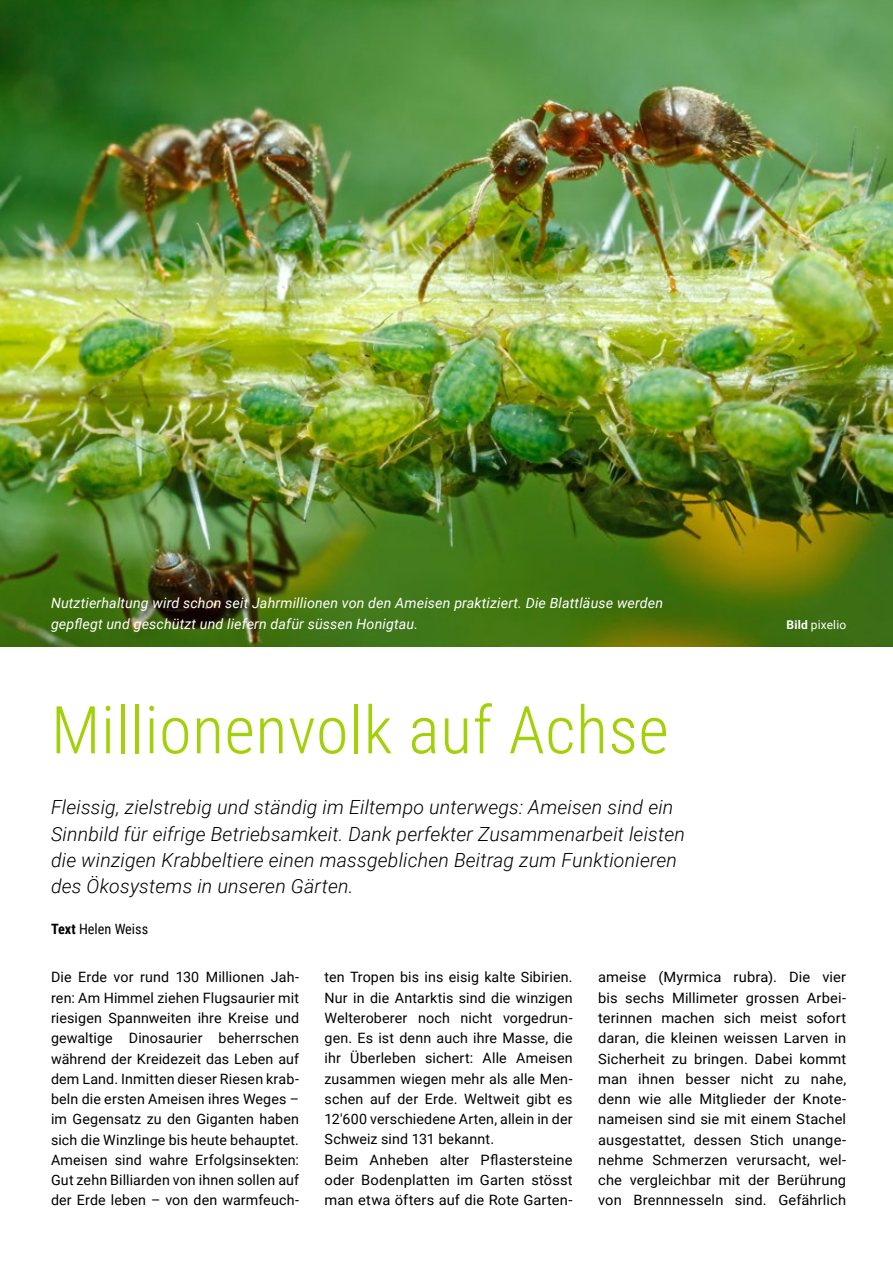
<style>
.page{position:relative;width:893px;height:1263px;background:#fff}
.page>*{position:absolute;margin:0;border:0;box-sizing:border-box;transform-origin:0 0}
.t1{font:300 66px "Roboto Condensed";letter-spacing:.01em;color:#a3d109}
.t2{font:italic 300 19.5px/26.2px "Roboto";letter-spacing:.01em;color:#000}
.t3{font:14.25px/20.2px "Roboto";letter-spacing:.01em;color:#000;text-align:justify}
.t4{font:italic 14.25px/20.2px "Roboto";letter-spacing:.01em;color:#fff}
.t5{font:14.25px "Roboto Condensed";color:#000}
.t6{font:12px "Roboto";letter-spacing:.01em;color:#fff}
.s1{font-weight:700}
</style>
<div class="page">
<img style="left:0;top:0;width:893px;height:646px">
<p class="t4" style="left:51px;top:593px;width:614px">Nutztierhaltung wird schon seit Jahrmillionen von den Ameisen praktiziert. Die Blattläuse werden gepflegt und geschützt und liefern dafür süssen Honigtau.</p>
<h1 class="t1" style="left:51px;top:684px;width:619px">Millionenvolk auf Achse</h1>
<p class="t6" style="left:787px;top:616px;width:61px"><span class="s1">Bild</span> pixelio</p>
<p class="t2" style="left:51px;top:793px;width:635px">Fleissig, zielstrebig und ständig im Eiltempo unterwegs: Ameisen sind ein Sinnbild für eifrige Betriebsamkeit. Dank perfekter Zusammenarbeit leisten die winzigen Krabbeltiere einen massgeblichen Beitrag zum Funktionieren des Ökosystems in unseren Gärten.</p>
<p class="t5" style="left:51px;top:919px;width:99px"><span class="s1">Text</span> Helen Weiss</p>
<p class="t3" style="left:51px;top:967px;width:250px">Die Erde vor rund 130 Millionen Jah&shy;ren: Am Himmel ziehen Flugsaurier mit riesigen Spannweiten ihre Kreise und gewaltige Dinosaurier beherrschen während der Kreidezeit das Leben auf dem Land. Inmitten dieser Riesen krab&shy;beln die ersten Ameisen ihres Weges – im Gegensatz zu den Giganten haben sich die Winzlinge bis heute behauptet.<br>Ameisen sind wahre Erfolgsinsekten:<br>Gut zehn Billiarden von ihnen sollen auf der Erde leben – von den warmfeuch-</p>
<p class="t3" style="left:325px;top:967px;width:250px;text-align:left">ten Tropen bis ins eisig kalte Sibirien.<br>Nur in die Antarktis sind die winzigen Welteroberer noch nicht vorgedrun&shy;gen. Es ist denn auch ihre Masse, die ihr Überleben sichert: Alle Ameisen zusammen wiegen mehr als alle Men&shy;schen auf der Erde. Weltweit gibt es 12'600 verschiedene Arten, allein in der Schweiz sind 131 bekannt.<br>Beim Anheben alter Pflastersteine oder Bodenplatten im Garten stösst man etwa öfters auf die Rote Garten-</p>
<p class="t3" style="left:598px;top:967px;width:250px">ameise (Myrmica rubra). Die vier bis sechs Millimeter grossen Arbei&shy;terinnen machen sich meist sofort daran, die kleinen weissen Larven in Sicherheit zu bringen. Dabei kommt man ihnen besser nicht zu nahe, denn wie alle Mitglieder der Knote&shy;nameisen sind sie mit einem Stachel ausgestattet, dessen Stich unange&shy;nehme Schmerzen verursacht, wel&shy;che vergleichbar mit der Berührung von Brennnesseln sind. Gefährlich</p>
</div>
